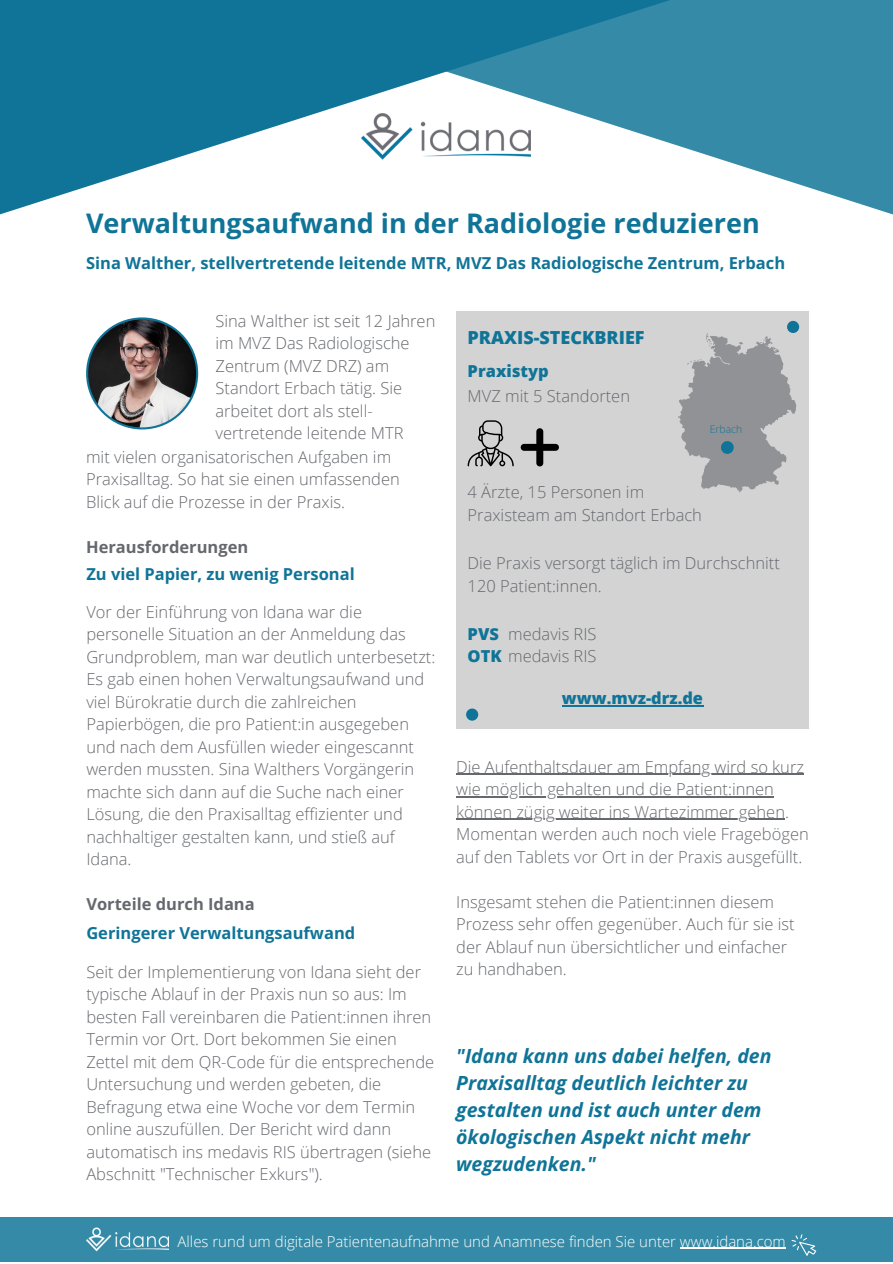
<style>
.page{position:relative;width:893px;height:1264px;background:#fff}
.page>*{position:absolute;margin:0;border:0;box-sizing:border-box;transform-origin:0 0}
.t1{font:700 27px "Open Sans";color:#0f7497}
.t2{font:italic 700 19.5px/27px "Open Sans";color:#0f7497}
.t3{font:800 18px "Open Sans";color:#0f7497}
.t4{font:300 16.5px/22.5px "Open Sans";color:#65686d}
.t5{font:700 16.5px "Open Sans";color:#0f7497}
.t6{font:700 16.5px "Open Sans";color:#65686d}
.t7{font:800 16.5px "Open Sans";color:#0f7497}
.t8{font:800 16.35px "Open Sans";color:#0f7497}
.t9{font:300 15px "Open Sans";color:#fff}
.t10{font:300 10.35px "Open Sans";color:#0f7497}
.s1{font-weight:800;color:#0f7497}
</style>
<div class="page">
<svg style="left:670px;top:0;width:222px;height:214px;fill:#358ba7"></svg>
<svg style="left:0;top:0;width:670px;height:214px;fill:#0f7497"></svg>
<svg style="left:86px;top:317px;width:112px;height:112px"></svg>
<img style="left:88px;top:319px;width:108px;height:108px;border-radius:50%">
<hr style="left:456px;top:773px;width:348px;height:2px;background:#65686d">
<hr style="left:456px;top:796px;width:317px;height:1px;background:#65686d">
<hr style="left:456px;top:818px;width:329px;height:2px;background:#65686d">
<div style="left:456px;top:311px;width:352px;height:417px;background:#d3d3d3"></div>
<svg style="left:678px;top:333px;width:118px;height:159px"></svg>
<svg style="left:467px;top:420px;width:46px;height:46px"></svg>
<hr style="left:562px;top:705px;width:141px;height:1px;background:#0f7497">
<div style="left:720px;top:441px;width:13px;height:13px;background:#0f7497;border-radius:50%"></div>
<div style="left:466px;top:708px;width:12px;height:12px;background:#0f7497;border-radius:50%"></div>
<div style="left:787px;top:321px;width:12px;height:12px;background:#0f7497;border-radius:50%"></div>
<svg style="left:520px;top:428px;width:39px;height:38px"></svg>
<img style="left:362px;top:112px;width:168px;height:51px">
<div style="left:0;top:1217px;width:892px;height:44px;background:#358ba7"></div>
<img style="left:86px;top:1227px;width:82px;height:24px">
<svg style="left:791px;top:1234px;width:26px;height:22px"></svg>
<hr style="left:680px;top:1247px;width:105px;height:1px;background:#fff">
<p class="t1" style="left:86px;top:204px;width:675px">Verwaltungsaufwand in der Radiologie reduzieren</p>
<p class="t5" style="left:86px;top:251px;width:700px">Sina Walther, stellvertretende leitende MTR, MVZ Das Radiologische Zentrum, Erbach</p>
<p class="t4" style="left:215px;top:309px;width:221px">Sina Walther ist seit 12 Jahren im MVZ Das Radiologische<br>Zentrum (MVZ DRZ) am<br>Standort Erbach tätig. Sie arbeitet dort als stell&shy;vertretende leitende MTR</p>
<p class="t4" style="left:86px;top:445px;width:315px">mit vielen organisatorischen Aufgaben im<br>Praxisalltag. So hat sie einen umfassenden<br>Blick auf die Prozesse in der Praxis.</p>
<p class="t6" style="left:86px;top:535px;width:164px">Herausforderungen</p>
<p class="t5" style="left:86px;top:563px;width:270px">Zu viel Papier, zu wenig Personal</p>
<p class="t4" style="left:86px;top:600px;width:350px">Vor der Einführung von Idana war die personelle Situation an der Anmeldung das Grundproblem, man war deutlich unterbesetzt:<br>Es gab einen hohen Verwaltungsaufwand und viel Bürokratie durch die zahlreichen Papierbögen, die pro Patient:in ausgegeben und nach dem Ausfüllen wieder eingescannt werden mussten. Sina Walthers Vorgängerin machte sich dann auf die Suche nach einer Lösung, die den Praxisalltag effizienter und nachhaltiger gestalten kann, und stieß auf Idana.</p>
<p class="t6" style="left:86px;top:892px;width:170px">Vorteile durch Idana</p>
<p class="t5" style="left:86px;top:921px;width:270px">Geringerer Verwaltungsaufwand</p>
<p class="t4" style="left:86px;top:960px;width:349px">Seit der Implementierung von Idana sieht der typische Ablauf in der Praxis nun so aus: Im besten Fall vereinbaren die Patient:innen ihren Termin vor Ort. Dort bekommen Sie einen Zettel mit dem QR-Code für die entsprechende Untersuchung und werden gebeten, die Befragung etwa eine Woche vor dem Termin online auszufüllen. Der Bericht wird dann automatisch ins medavis RIS übertragen (siehe Abschnitt "Technischer Exkurs").</p>
<p class="t3" style="left:467px;top:325px;width:178px">PRAXIS-STECKBRIEF</p>
<p class="t7" style="left:467px;top:359px;width:83px">Praxistyp</p>
<p class="t4" style="left:467px;top:384px;width:164px">MVZ mit 5 Standorten</p>
<p class="t10" style="left:709px;top:422px;width:34px">Erbach</p>
<p class="t4" style="left:467px;top:480px;width:236px">4 Ärzte, 15 Personen im<br>Praxisteam am Standort Erbach</p>
<p class="t4" style="left:467px;top:551px;width:314px">Die Praxis versorgt täglich im Durchschnitt<br>120 Patient:innen.</p>
<p class="t7" style="left:467px;top:622px;width:33px">PVS</p>
<p class="t4" style="left:467px;top:644px;width:130px"><span class="s1">OTK</span> medavis RIS</p>
<p class="t4" style="left:508px;top:622px;width:90px">medavis RIS</p>
<p class="t8" style="left:562px;top:686px;width:143px">www.mvz-drz.de</p>
<p class="t4" style="left:456px;top:755px;width:354px">Die Aufenthaltsdauer am Empfang wird so kurz wie möglich gehalten und die Patient:innen können zügig weiter ins Wartezimmer gehen.<br>Momentan werden auch noch viele Fragebögen auf den Tablets vor Ort in der Praxis ausgefüllt.</p>
<p class="t4" style="left:456px;top:890px;width:340px">Insgesamt stehen die Patient:innen diesem Prozess sehr offen gegenüber. Auch für sie ist der Ablauf nun übersichtlicher und einfacher zu handhaben.</p>
<p class="t2" style="left:456px;top:1041px;width:317px">"Idana kann uns dabei helfen, den<br>Praxisalltag deutlich leichter zu gestalten und ist auch unter dem ökologischen Aspekt nicht mehr wegzudenken."</p>
<p class="t9" style="left:177px;top:1230px;width:609px">Alles rund um digitale Patientenaufnahme und Anamnese finden Sie unter www.idana.com</p>
</div>
